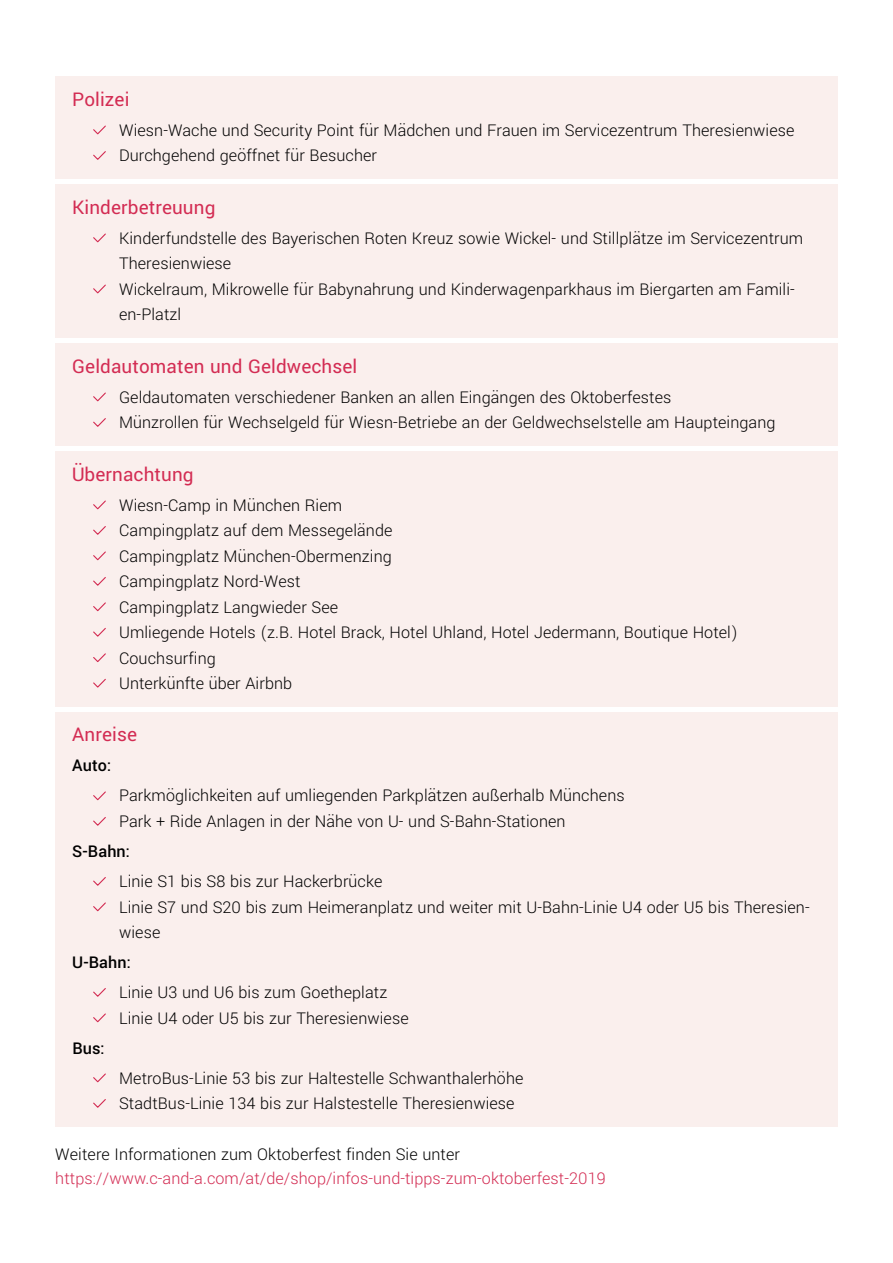
<style>
.page{position:relative;width:893px;height:1263px;background:#fff}
.page>*{position:absolute;margin:0;border:0;box-sizing:border-box;transform-origin:0 0}
.t1{font:21px "Yantramanav";letter-spacing:.005em;color:#d32c53}
.t2{font:300 18px/25.5px "Yantramanav";letter-spacing:.005em;color:#000}
.t3{font:300 18px "Yantramanav";letter-spacing:.005em;color:#d32c53}
.t4{font:500 18px "Yantramanav";letter-spacing:.005em;color:#000}
</style>
<div class="page">
<div style="left:55px;top:77px;width:783px;height:102px;background:#faefed"></div>
<svg style="left:93px;top:125px;width:13px;height:10px"></svg>
<div style="left:55px;top:184px;width:783px;height:154px;background:#faefed"></div>
<svg style="left:93px;top:233px;width:13px;height:10px"></svg>
<svg style="left:93px;top:284px;width:13px;height:10px"></svg>
<div style="left:55px;top:343px;width:783px;height:103px;background:#faefed"></div>
<svg style="left:93px;top:392px;width:13px;height:10px"></svg>
<svg style="left:93px;top:418px;width:13px;height:9px"></svg>
<svg style="left:93px;top:151px;width:13px;height:9px"></svg>
<div style="left:55px;top:451px;width:783px;height:256px;background:#faefed"></div>
<svg style="left:93px;top:500px;width:13px;height:10px"></svg>
<svg style="left:93px;top:577px;width:13px;height:9px"></svg>
<svg style="left:93px;top:526px;width:13px;height:9px"></svg>
<svg style="left:93px;top:602px;width:13px;height:10px"></svg>
<svg style="left:93px;top:551px;width:13px;height:10px"></svg>
<svg style="left:93px;top:628px;width:13px;height:9px"></svg>
<svg style="left:93px;top:653px;width:13px;height:9px"></svg>
<svg style="left:93px;top:678px;width:13px;height:10px"></svg>
<div style="left:55px;top:712px;width:783px;height:415px;background:#faefed"></div>
<svg style="left:93px;top:791px;width:13px;height:10px"></svg>
<svg style="left:93px;top:877px;width:13px;height:9px"></svg>
<svg style="left:93px;top:988px;width:13px;height:9px"></svg>
<svg style="left:93px;top:1073px;width:13px;height:10px"></svg>
<svg style="left:93px;top:817px;width:13px;height:9px"></svg>
<svg style="left:93px;top:902px;width:13px;height:10px"></svg>
<svg style="left:93px;top:1013px;width:13px;height:10px"></svg>
<svg style="left:93px;top:1099px;width:13px;height:9px"></svg>
<p class="t1" style="left:72px;top:86px;width:59px">Polizei</p>
<p class="t2" style="left:119px;top:117px;width:677px">Wiesn-Wache und Security Point für Mädchen und Frauen im Servicezentrum Theresienwiese<br>Durchgehend geöffnet für Besucher</p>
<p class="t1" style="left:72px;top:194px;width:145px">Kinderbetreuung</p>
<p class="t2" style="left:119px;top:225px;width:686px">Kinderfundstelle des Bayerischen Roten Kreuz sowie Wickel- und Stillplätze im Servicezentrum Theresienwiese<br>Wickelraum, Mikrowelle für Babynahrung und Kinderwagenparkhaus im Biergarten am Famili&shy;en-Platzl</p>
<p class="t1" style="left:72px;top:353px;width:287px">Geldautomaten und Geldwechsel</p>
<p class="t2" style="left:119px;top:384px;width:658px">Geldautomaten verschiedener Banken an allen Eingängen des Oktoberfestes<br>Münzrollen für Wechselgeld für Wiesn-Betriebe an der Geldwechselstelle am Haupteingang</p>
<p class="t1" style="left:72px;top:461px;width:123px">Übernachtung</p>
<p class="t2" style="left:119px;top:492px;width:620px">Wiesn-Camp in München Riem<br>Campingplatz auf dem Messegelände<br>Campingplatz München-Obermenzing<br>Campingplatz Nord-West<br>Campingplatz Langwieder See<br>Umliegende Hotels (z.B. Hotel Brack, Hotel Uhland, Hotel Jedermann, Boutique Hotel)<br>Couchsurfing<br>Unterkünfte über Airbnb</p>
<p class="t1" style="left:72px;top:722px;width:66px">Anreise</p>
<p class="t4" style="left:72px;top:755px;width:41px">Auto:</p>
<p class="t2" style="left:119px;top:783px;width:507px">Parkmöglichkeiten auf umliegenden Parkplätzen außerhalb Münchens<br>Park + Ride Anlagen in der Nähe von U- und S-Bahn-Stationen</p>
<p class="t4" style="left:72px;top:840px;width:59px">S-Bahn:</p>
<p class="t2" style="left:119px;top:869px;width:692px">Linie S1 bis S8 bis zur Hackerbrücke<br>Linie S7 und S20 bis zum Heimeranplatz und weiter mit U-Bahn-Linie U4 oder U5 bis Theresien&shy;wiese</p>
<p class="t4" style="left:72px;top:951px;width:60px">U-Bahn:</p>
<p class="t2" style="left:119px;top:980px;width:291px">Linie U3 und U6 bis zum Goetheplatz<br>Linie U4 oder U5 bis zur Theresienwiese</p>
<p class="t4" style="left:72px;top:1037px;width:34px">Bus:</p>
<p class="t2" style="left:119px;top:1065px;width:406px">MetroBus-Linie 53 bis zur Haltestelle Schwanthalerhöhe<br>StadtBus-Linie 134 bis zur Halstestelle Theresienwiese</p>
<p class="t2" style="left:55px;top:1141px;width:406px">Weitere Informationen zum Oktoberfest finden Sie unter</p>
<p class="t3" style="left:55px;top:1167px;width:552px">https://www.c-and-a.com/at/de/shop/infos-und-tipps-zum-oktoberfest-2019</p>
</div>
